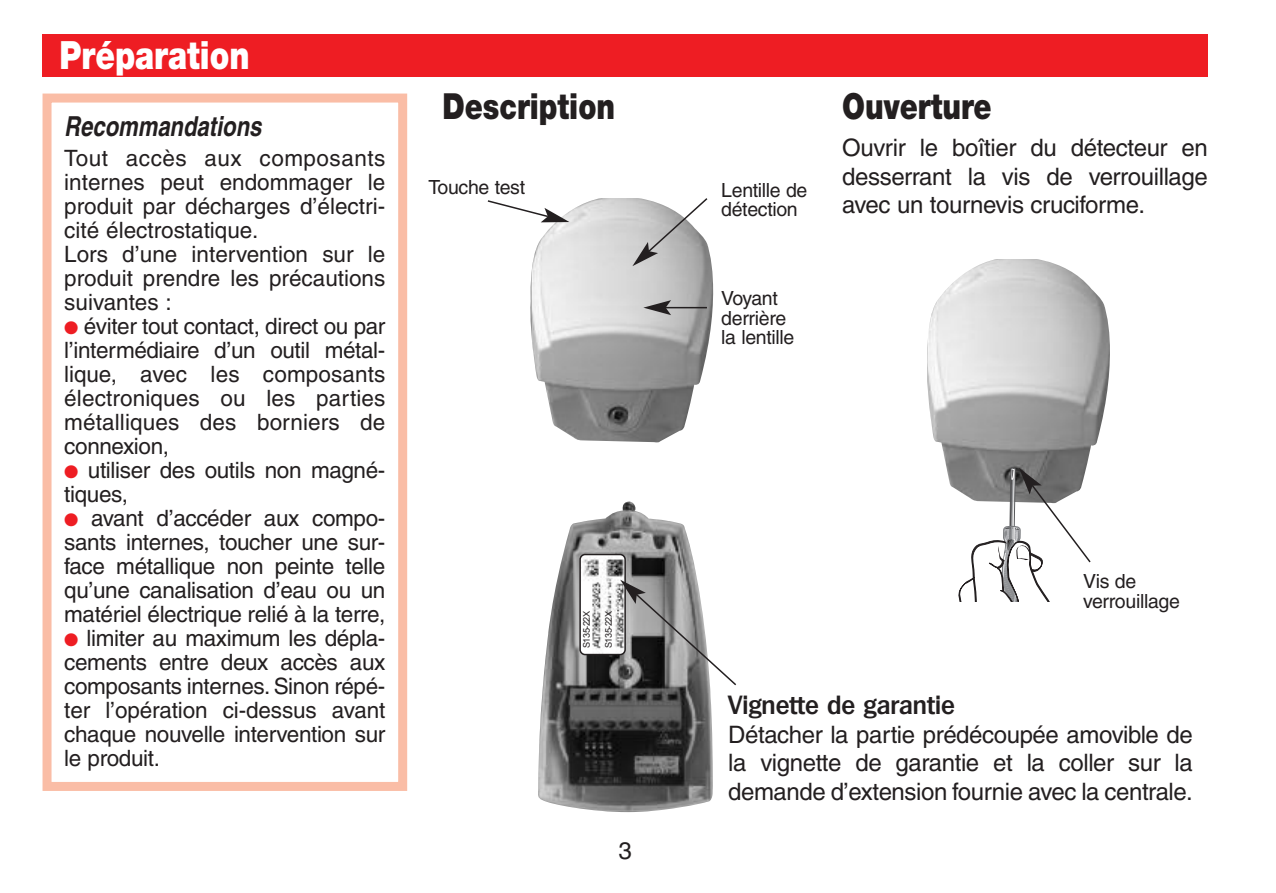
<style>
.page{position:relative;width:1276px;height:893px;background:#fff}
.page>*{position:absolute;margin:0;border:0;box-sizing:border-box;transform-origin:0 0}
.t1{font:900 39px "Helvetica Neue";color:#fff;scale:.8 1}
.t2{font:900 36px "Helvetica Neue";color:#231f20;scale:.8 1}
.t3{font:italic 700 27.6px "Helvetica";color:#231f20;scale:.8 1}
.t4{font:600 25.5px "Plymouth";color:#231f20}
.t5{font:24px/28.5px "Helvetica";letter-spacing:-.015em;color:#231f20;text-align:justify}
.t6{font:22.5px/24px "Helvetica";color:#231f20;text-align:justify}
.t7{font:19.5px/19.5px "Helvetica";letter-spacing:-.015em;color:#231f20}
.t8{font:9.3px "Arial";letter-spacing:-.055em;color:#231f20}
.s1{color:#ee1d23}
</style>
<div class="page">
<div style="left:43px;top:34px;width:1165px;height:43px;background:#ee1d23"></div>
<img style="left:927px;top:259px;width:183px;height:209px">
<svg style="left:946px;top:468px;width:145px;height:134px"></svg>
<img style="left:530px;top:199px;width:184px;height:244px">
<svg style="left:487px;top:199px;width:82px;height:23px"></svg>
<hr style="left:666px;top:307px;width:41px;height:1px;background:#231f20">
<svg style="left:643px;top:300px;width:28px;height:15px"></svg>
<svg style="left:632px;top:198px;width:77px;height:68px"></svg>
<div style="left:43px;top:94px;width:364px;height:697px;border:9px solid #fabda6"></div>
<img style="left:538px;top:501px;width:175px;height:311px">
<img style="left:581px;top:555px;width:43px;height:99px;border-radius:5px">
<div style="left:579px;top:554px;width:47px;height:101px;border:3px solid #231f20;border-radius:6px"></div>
<svg style="left:620px;top:580px;width:116px;height:107px"></svg>
<h1 class="t1" style="left:60px;top:41px;width:239px">Préparation</h1>
<p class="t3" style="left:64px;top:116px;width:248px">Recommandations</p>
<p class="t6" style="left:64px;top:148px;width:323px;text-align:left">Tout accès aux composants internes peut endommager le produit par décharges d’électri&shy;cité électrostatique.<br>Lors d’une intervention sur le produit prendre les précautions suivantes :</p>
<p class="t6" style="left:64px;top:316px;width:323px"><span class="s1">●</span> éviter tout contact, direct ou par l’intermédiaire d’un outil métal&shy;lique, avec les composants électroniques ou les parties métalliques des borniers de connexion,</p>
<p class="t6" style="left:64px;top:460px;width:323px"><span class="s1">●</span> utiliser des outils non magné&shy;tiques,</p>
<p class="t6" style="left:64px;top:508px;width:323px"><span class="s1">●</span> avant d’accéder aux compo&shy;sants internes, toucher une sur&shy;face métallique non peinte telle qu’une canalisation d’eau ou un matériel électrique relié à la terre,</p>
<p class="t6" style="left:64px;top:628px;width:323px"><span class="s1">●</span> limiter au maximum les dépla&shy;cements entre deux accès aux composants internes. Sinon répé&shy;ter l’opération ci-dessus avant chaque nouvelle intervention sur le produit.</p>
<h2 class="t2" style="left:442px;top:94px;width:217px">Description</h2>
<p class="t7" style="left:428px;top:180px;width:98px">Touche test</p>
<p class="t8" style="left:581px;top:648px;width:39px;rotate:-90deg">S135-22X</p>
<p class="t8" style="left:603px;top:648px;width:39px;rotate:-90deg">S135-22X</p>
<p class="t5" style="left:618px;top:839px;width:15px">3</p>
<p class="t7" style="left:721px;top:182px;width:88px">Lentille de détection</p>
<p class="t7" style="left:721px;top:291px;width:75px">Voyant derrière la lentille</p>
<h2 class="t2" style="left:842px;top:94px;width:188px">Ouverture</h2>
<p class="t5" style="left:842px;top:136px;width:367px">Ouvrir le boîtier du détecteur en desserrant la vis de verrouillage avec un tournevis cruciforme.</p>
<p class="t7" style="left:1083px;top:574px;width:98px">Vis de verrouillage</p>
<p class="t4" style="left:728px;top:690px;width:228px">Vignette de garantie</p>
<p class="t5" style="left:728px;top:722px;width:466px">Détacher la partie prédécoupée amovible de la vignette de garantie et la coller sur la demande d’extension fournie avec la centrale.</p>
</div>
